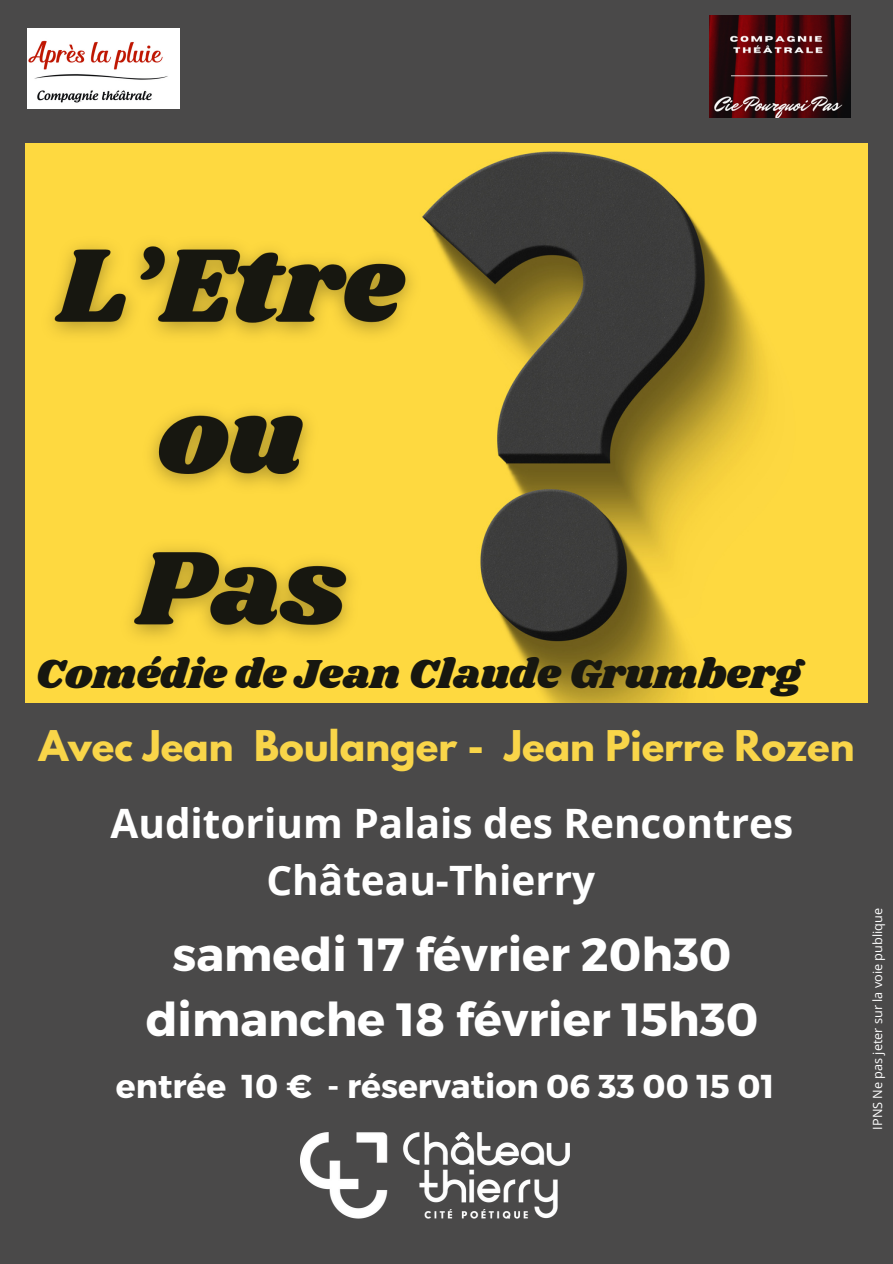
<style>
.page{position:relative;width:893px;height:1264px;background:#fff}
.page>*{position:absolute;margin:0;border:0;box-sizing:border-box;transform-origin:0 0}
.t1{font:700 46.5px "Montserrat";color:#fff}
.t2{font:42px "Shrikhand";color:#171710}
.t3{font:700 40.5px/56.2px "Open Sans";color:#fff}
.t4{font:700 37.5px "League Spartan";color:#f9d549}
.t5{font:700 33px "Montserrat";color:#fff}
.t6{font:12.6px "Open Sans";color:#fff}
</style>
<div class="page">
<div style="left:0;top:0;width:892px;height:1263px;background:#4a4949"></div>
<img style="left:27px;top:29px;width:152px;height:79px">
<img style="left:709px;top:16px;width:141px;height:101px">
<img style="left:26px;top:144px;width:841px;height:558px">
<img style="left:301px;top:1132px;width:269px;height:86px">
<img style="left:27px;top:212px;width:404px;height:459px">
<p class="t2" style="left:36px;top:644px;width:766px">Comédie de Jean Claude Grumberg</p>
<p class="t4" style="left:39px;top:726px;width:817px">Avec Jean Boulanger - Jean Pierre Rozen</p>
<p class="t3" style="left:266px;top:794px;width:528px;text-indent:-156px">Auditorium Palais des Rencontres<br>Château-Thierry</p>
<p class="t1" style="left:172px;top:924px;width:560px">samedi 17 février 20h30</p>
<p class="t1" style="left:146px;top:988px;width:614px">dimanche 18 février 15h30</p>
<p class="t5" style="left:116px;top:1065px;width:659px">entrée 10 € - réservation 06 33 00 15 01</p>
<p class="t6" style="left:868px;top:1129px;width:223px;rotate:-90deg">IPNS Ne pas jeter sur la voie publique</p>
</div>
